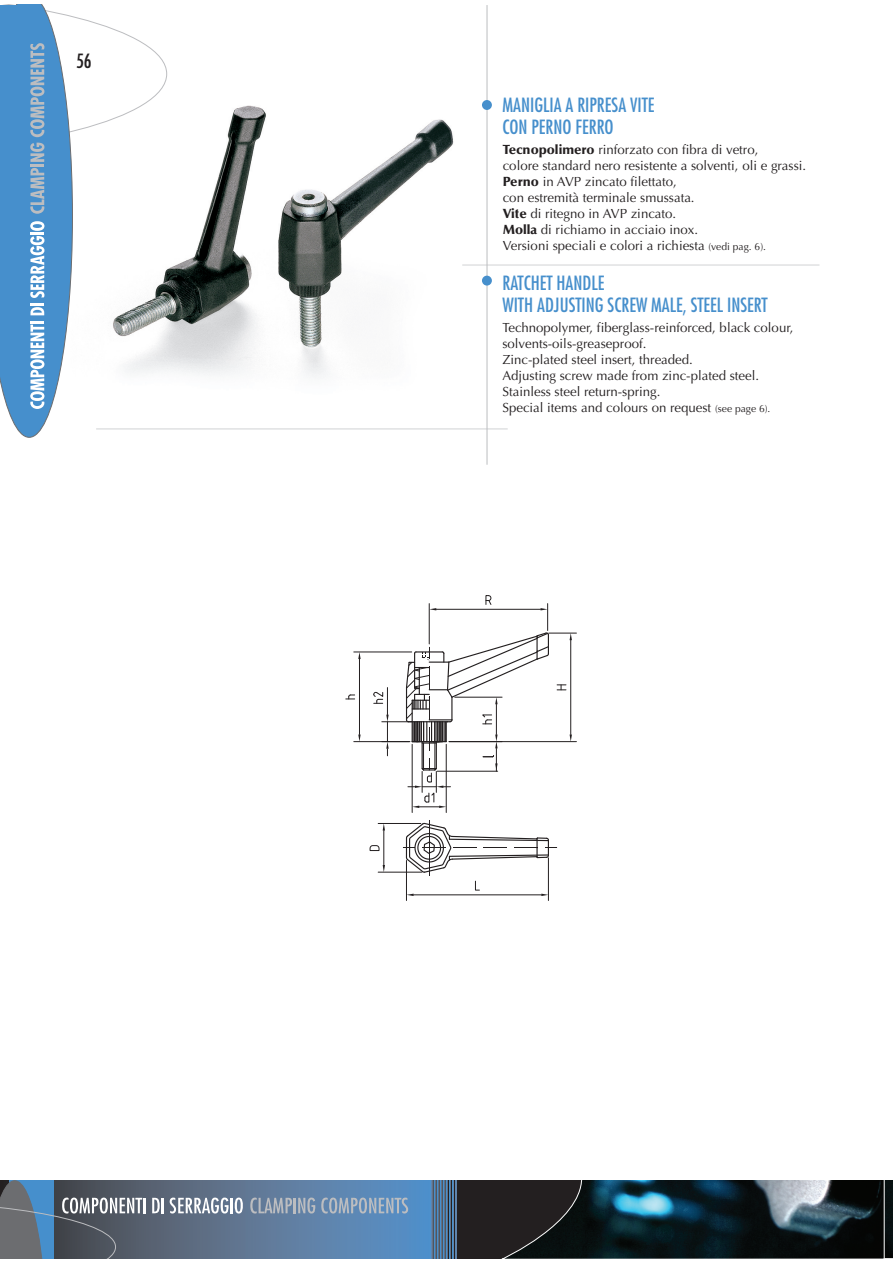
<style>
.page{position:relative;width:893px;height:1263px;background:#fff}
.page>*{position:absolute;margin:0;border:0;box-sizing:border-box;transform-origin:0 0}
.t1{font:condensed 19.05px/22px "Futura";color:#468fcc}
.t2{font:condensed 19.05px "Futura";color:#231f20}
.t3{font:13.2px/16px "Optima";color:#231f20}
.s1{font-weight:900}
.s2{font-size:10.35px}
</style>
<div class="page">
<img style="left:167px;top:105px;width:304px;height:273px">
<hr style="left:462px;top:265px;width:357px;height:1px;background:#d1d2d4">
<svg style="left:0;top:5px;width:167px;height:433px"></svg>
<svg style="left:145px;top:1180px;width:275px;height:79px"></svg>
<div style="left:420px;top:1180px;width:12px;height:79px;background:#4d8fcb"></div>
<hr style="left:431px;top:1180px;width:1px;height:79px;background:#468fcc">
<hr style="left:432px;top:1180px;width:1px;height:79px;background:#5f7189">
<hr style="left:433px;top:1180px;width:1px;height:79px;background:#4f5660">
<hr style="left:434px;top:1180px;width:1px;height:79px;background:#468fcc">
<hr style="left:435px;top:1180px;width:1px;height:79px;background:#5f7189">
<hr style="left:436px;top:1180px;width:1px;height:79px;background:#4f5660">
<hr style="left:437px;top:1180px;width:1px;height:79px;background:#468fcc">
<hr style="left:438px;top:1180px;width:1px;height:79px;background:#5f7189">
<hr style="left:439px;top:1180px;width:1px;height:79px;background:#231f20">
<hr style="left:440px;top:1180px;width:1px;height:79px;background:#468fcc">
<hr style="left:441px;top:1180px;width:1px;height:79px;background:#5f7189">
<hr style="left:442px;top:1180px;width:1px;height:79px;background:#231f20">
<hr style="left:443px;top:1180px;width:1px;height:79px;background:#468fcc">
<hr style="left:444px;top:1180px;width:1px;height:79px;background:#5f7189">
<hr style="left:445px;top:1180px;width:1px;height:79px;background:#231f20">
<hr style="left:446px;top:1180px;width:1px;height:79px;background:#468fcc">
<hr style="left:447px;top:1180px;width:1px;height:79px;background:#5f84ad">
<hr style="left:448px;top:1180px;width:1px;height:79px;background:#231f20">
<hr style="left:449px;top:1180px;width:1px;height:79px;background:#5f7189">
<hr style="left:450px;top:1180px;width:1px;height:79px;background:#5f84ad">
<hr style="left:451px;top:1180px;width:1px;height:79px;background:#4f5660">
<hr style="left:452px;top:1180px;width:1px;height:79px;background:#5f7189">
<hr style="left:453px;top:1180px;width:1px;height:79px;background:#5f84ad">
<hr style="left:454px;top:1180px;width:1px;height:79px;background:#4f5660">
<hr style="left:455px;top:1180px;width:1px;height:79px;background:#5f7189">
<hr style="left:456px;top:1180px;width:1px;height:79px;background:#5f84ad">
<hr style="left:457px;top:1180px;width:1px;height:79px;background:#4f5660">
<div style="left:458px;top:1180px;width:236px;height:79px;background:#231f20"></div>
<svg style="left:152px;top:1198px;width:12px;height:15px"></svg>
<svg style="left:170px;top:1198px;width:73px;height:16px"></svg>
<svg style="left:250px;top:1198px;width:158px;height:16px"></svg>
<svg style="left:501px;top:1180px;width:391px;height:79px"></svg>
<svg style="left:0;top:1180px;width:145px;height:79px"></svg>
<hr style="left:96px;top:429px;width:412px;height:1px;background:#d1d2d4">
<hr style="left:406px;top:860px;width:1px;height:41px;background:#231f20">
<hr style="left:548px;top:858px;width:1px;height:43px;background:#231f20">
<hr style="left:378px;top:823px;width:43px;height:1px;background:#231f20">
<hr style="left:378px;top:872px;width:44px;height:1px;background:#231f20">
<hr style="left:383px;top:831px;width:1px;height:34px;background:#231f20">
<svg style="left:383px;top:824px;width:2px;height:7px"></svg>
<svg style="left:383px;top:865px;width:2px;height:7px"></svg>
<svg style="left:369px;top:845px;width:11px;height:6px"></svg>
<hr style="left:354px;top:652px;width:58px;height:1px;background:#231f20">
<hr style="left:354px;top:741px;width:56px;height:1px;background:#231f20">
<hr style="left:359px;top:659px;width:1px;height:76px;background:#231f20">
<svg style="left:358px;top:652px;width:3px;height:7px"></svg>
<svg style="left:358px;top:735px;width:3px;height:7px"></svg>
<svg style="left:346px;top:694px;width:9px;height:6px"></svg>
<hr style="left:412px;top:744px;width:1px;height:69px;background:#231f20">
<hr style="left:446px;top:744px;width:1px;height:69px;background:#231f20">
<svg style="left:403px;top:820px;width:155px;height:76px"></svg>
<hr style="left:487px;top:5px;width:1px;height:460px;background:#bcbdc0">
<div style="left:482px;top:100px;width:10px;height:10px;background:#468fcc;border-radius:50%"></div>
<div style="left:482px;top:276px;width:10px;height:10px;background:#468fcc;border-radius:50%"></div>
<svg style="left:373px;top:595px;width:203px;height:213px"></svg>
<h1 class="t2" style="left:76px;top:52px;width:17px">56</h1>
<h1 class="t1" style="left:502px;top:95px;width:154px">MANIGLIA A RIPRESA VITE<br>CON PERNO FERRO</h1>
<p class="t3" style="left:503px;top:142px;width:305px"><span class="s1">Tecnopolimero</span> rinforzato con fibra di vetro,<br>colore standard nero resistente a solventi, oli e grassi.<br><span class="s1">Perno</span> in AVP zincato filettato,<br>con estremità terminale smussata.<br><span class="s1">Vite</span> di ritegno in AVP zincato.<br><span class="s1">Molla</span> di richiamo in acciaio inox.<br>Versioni speciali e colori a richiesta <span class="s2">(vedi pag. 6).</span></p>
<h1 class="t1" style="left:502px;top:273px;width:267px">RATCHET HANDLE<br>WITH ADJUSTING SCREW MALE, STEEL INSERT</h1>
<p class="t3" style="left:502px;top:320px;width:292px">Technopolymer, fiberglass-reinforced, black colour, solvents-oils-greaseproof.<br>Zinc-plated steel insert, threaded.<br>Adjusting screw made from zinc-plated steel.<br>Stainless steel return-spring.<br>Special items and colours on request <span class="s2">(see page 6).</span></p>
</div>
